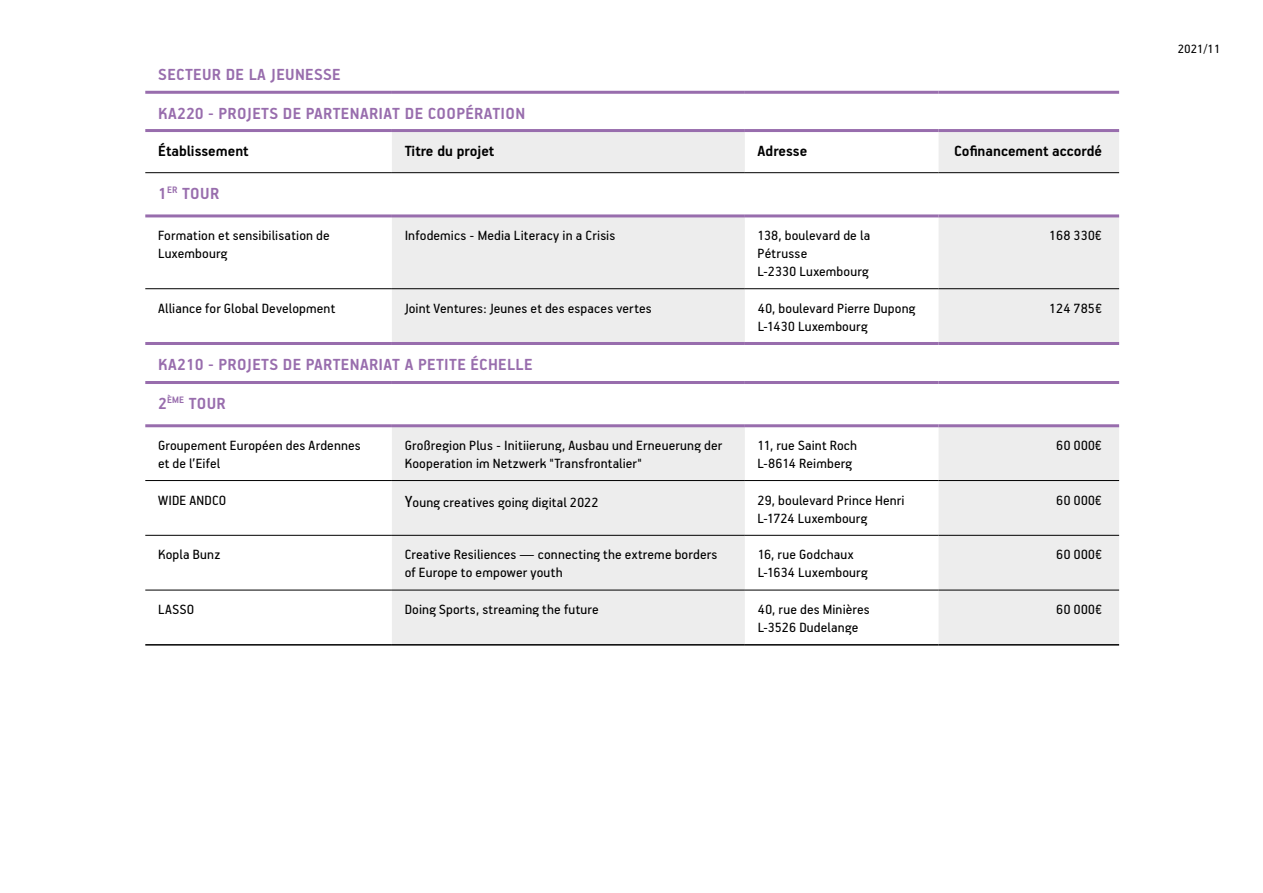
<style>
.page{position:relative;width:1263px;height:893px;background:#fff}
.page>*{position:absolute;margin:0;border:0;box-sizing:border-box;transform-origin:0 0}
.t1{font:700 18px/38.2px "PF Handbook Pro";letter-spacing:.02em;color:#986dad}
.t2{font:700 16.5px "PF Handbook Pro";color:#000}
.t3{font:15px/18px "PF Handbook Pro";letter-spacing:.01em;color:#000}
.t4{font:13.5px "PF Handbook Pro";color:#000}
.s1{font-size:18px}
</style>
<div class="page">
<svg style="left:392px;top:132px;width:727px;height:512px;fill:#ededed"></svg>
<svg style="left:745px;top:132px;width:193px;height:512px"></svg>
<hr style="left:145px;top:129px;width:247px;height:3px;background:#986dad">
<hr style="left:392px;top:129px;width:353px;height:3px;background:#986dad">
<hr style="left:745px;top:129px;width:193px;height:3px;background:#986dad">
<hr style="left:938px;top:129px;width:181px;height:3px;background:#986dad">
<hr style="left:145px;top:91px;width:247px;height:3px;background:#986dad">
<hr style="left:392px;top:91px;width:353px;height:3px;background:#986dad">
<hr style="left:745px;top:91px;width:193px;height:3px;background:#986dad">
<hr style="left:938px;top:91px;width:181px;height:3px;background:#986dad">
<hr style="left:145px;top:288px;width:247px;height:1px;background:#000">
<hr style="left:392px;top:288px;width:353px;height:1px;background:#000">
<hr style="left:745px;top:288px;width:193px;height:1px;background:#000">
<hr style="left:938px;top:288px;width:181px;height:1px;background:#000">
<hr style="left:145px;top:644px;width:247px;height:2px;background:#000">
<hr style="left:392px;top:644px;width:353px;height:2px;background:#000">
<hr style="left:745px;top:644px;width:193px;height:2px;background:#000">
<hr style="left:938px;top:644px;width:181px;height:2px;background:#000">
<hr style="left:145px;top:172px;width:247px;height:1px;background:#000">
<hr style="left:392px;top:172px;width:353px;height:1px;background:#000">
<hr style="left:745px;top:172px;width:193px;height:1px;background:#000">
<hr style="left:938px;top:172px;width:181px;height:1px;background:#000">
<hr style="left:145px;top:214px;width:247px;height:3px;background:#986dad">
<hr style="left:392px;top:214px;width:353px;height:3px;background:#986dad">
<hr style="left:745px;top:214px;width:193px;height:3px;background:#986dad">
<hr style="left:938px;top:214px;width:181px;height:3px;background:#986dad">
<hr style="left:145px;top:424px;width:247px;height:3px;background:#986dad">
<hr style="left:392px;top:424px;width:353px;height:3px;background:#986dad">
<hr style="left:745px;top:424px;width:193px;height:3px;background:#986dad">
<hr style="left:938px;top:424px;width:181px;height:3px;background:#986dad">
<hr style="left:145px;top:480px;width:247px;height:1px;background:#000">
<hr style="left:392px;top:480px;width:353px;height:1px;background:#000">
<hr style="left:745px;top:480px;width:193px;height:1px;background:#000">
<hr style="left:938px;top:480px;width:181px;height:1px;background:#000">
<hr style="left:145px;top:535px;width:247px;height:1px;background:#000">
<hr style="left:392px;top:535px;width:353px;height:1px;background:#000">
<hr style="left:745px;top:535px;width:193px;height:1px;background:#000">
<hr style="left:938px;top:535px;width:181px;height:1px;background:#000">
<hr style="left:145px;top:590px;width:247px;height:1px;background:#000">
<hr style="left:392px;top:590px;width:353px;height:1px;background:#000">
<hr style="left:745px;top:590px;width:193px;height:1px;background:#000">
<hr style="left:938px;top:590px;width:181px;height:1px;background:#000">
<hr style="left:145px;top:342px;width:247px;height:3px;background:#986dad">
<hr style="left:392px;top:342px;width:353px;height:3px;background:#986dad">
<hr style="left:745px;top:342px;width:193px;height:3px;background:#986dad">
<hr style="left:938px;top:342px;width:181px;height:3px;background:#986dad">
<hr style="left:145px;top:381px;width:247px;height:3px;background:#986dad">
<hr style="left:392px;top:381px;width:353px;height:3px;background:#986dad">
<hr style="left:745px;top:381px;width:193px;height:3px;background:#986dad">
<hr style="left:938px;top:381px;width:181px;height:3px;background:#986dad">
<p class="t1" style="left:158px;top:55px;width:369px">SECTEUR DE LA JEUNESSE<br>KA220 - PROJETS DE PARTENARIAT DE COOPÉRATION</p>
<p class="t2" style="left:158px;top:141px;width:92px">Établissement</p>
<p class="t2" style="left:405px;top:141px;width:91px">Titre du projet</p>
<p class="t2" style="left:758px;top:141px;width:51px">Adresse</p>
<p class="t2" style="left:954px;top:141px;width:149px">Cofinancement accordé</p>
<p class="t1" style="left:158px;top:174px;width:63px">1<sup>ER</sup> TOUR</p>
<p class="t3" style="left:158px;top:226px;width:173px">Formation et sensibilisation de<br>Luxembourg</p>
<p class="t3" style="left:405px;top:226px;width:212px">Infodemics - Media Literacy in a Crisis</p>
<p class="t3" style="left:758px;top:226px;width:114px">138, boulevard de la<br>Pétrusse<br>L-2330 Luxembourg</p>
<p class="t3" style="left:1049px;top:226px;width:55px">168 330€</p>
<p class="t3" style="left:158px;top:299px;width:179px">Alliance for Global Development</p>
<p class="t3" style="left:405px;top:299px;width:249px">Joint Ventures: Jeunes et des espaces vertes</p>
<p class="t3" style="left:758px;top:299px;width:159px">40, boulevard Pierre Dupong<br>L-1430 Luxembourg</p>
<p class="t3" style="left:1049px;top:299px;width:55px">124 785€</p>
<p class="t1" style="left:158px;top:344px;width:376px;line-height:39px">KA210 - PROJETS DE PARTENARIAT A PETITE ÉCHELLE<br>2<sup>ÈME</sup> TOUR</p>
<p class="t3" style="left:158px;top:436px;width:204px">Groupement Européen des Ardennes et de l’Eifel</p>
<p class="t3" style="left:405px;top:436px;width:319px">Großregion Plus - Initiierung, Ausbau und Erneuerung der<br>Kooperation im Netzwerk "Transfrontalier"</p>
<p class="t3" style="left:758px;top:436px;width:101px">11, rue Saint Roch<br>L-8614 Reimberg</p>
<p class="t3" style="left:1056px;top:436px;width:47px">60 000€</p>
<p class="t3" style="left:158px;top:490px;width:70px">WIDE ANDCO</p>
<p class="t3" style="left:405px;top:493px;width:196px"><span class="s1">Y</span>oung creatives going digital 2022</p>
<p class="t3" style="left:758px;top:490px;width:148px">29, boulevard Prince Henri<br>L-1724 Luxembourg</p>
<p class="t3" style="left:1056px;top:490px;width:47px">60 000€</p>
<p class="t3" style="left:158px;top:545px;width:64px">Kopla Bunz</p>
<p class="t3" style="left:405px;top:545px;width:314px">Creative Resiliences — connecting the extreme borders of Europe to empower youth</p>
<p class="t3" style="left:758px;top:545px;width:111px">16, rue Godchaux<br>L-1634 Luxembourg</p>
<p class="t3" style="left:1056px;top:545px;width:47px">60 000€</p>
<p class="t3" style="left:158px;top:600px;width:38px">LASSO</p>
<p class="t3" style="left:405px;top:600px;width:195px">Doing Sports, streaming the future</p>
<p class="t3" style="left:758px;top:600px;width:114px">40, rue des Minières<br>L-3526 Dudelange</p>
<p class="t3" style="left:1056px;top:600px;width:47px">60 000€</p>
<p class="t4" style="left:1178px;top:40px;width:44px">2021/11</p>
</div>
